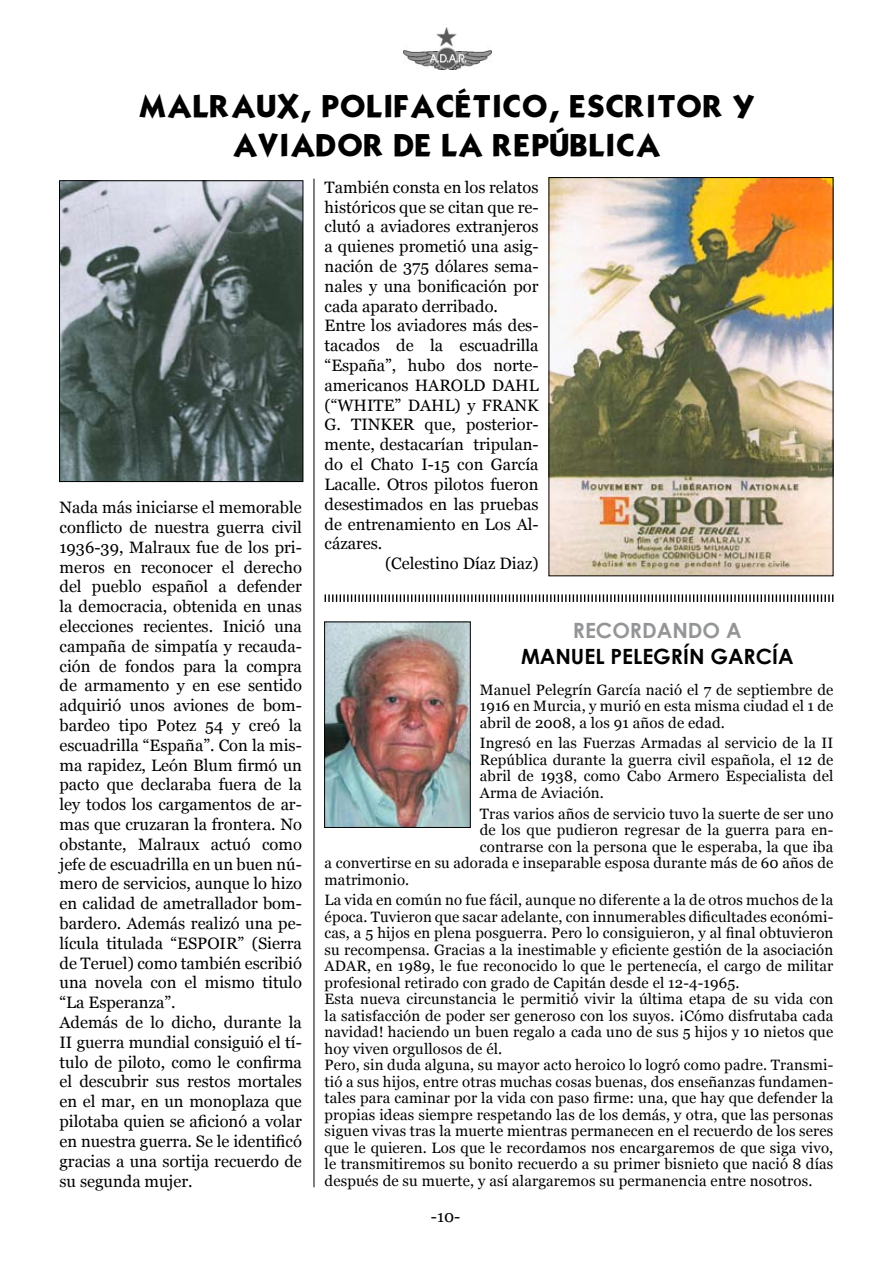
<style>
.page{position:relative;width:893px;height:1263px;background:#fff}
.page>*{position:absolute;margin:0;border:0;box-sizing:border-box;transform-origin:0 0}
.t1{font:27px/39px "Kabel Bd Normal";color:#000;text-align:center}
.t2{font:700 21px "Century Gothic";color:#000}
.t3{font:700 21px "Century Gothic";color:#939597}
.t4{font:16.5px/19.8px "Georgia";color:#000}
.t5{font:15px/16.5px "Georgia";letter-spacing:.01em;color:#000;text-align:justify}
</style>
<div class="page">
<img style="left:403px;top:28px;width:89px;height:41px">
<hr style="left:314px;top:179px;width:1px;height:1008px;background:#000">
<img style="left:551px;top:179px;width:280px;height:395px">
<img style="left:61px;top:182px;width:240px;height:298px">
<div style="left:59px;top:180px;width:244px;height:302px;border:1px solid #000"></div>
<svg style="left:325px;top:594px;width:508px;height:8px"></svg>
<img style="left:326px;top:623px;width:143px;height:203px">
<div style="left:324px;top:621px;width:147px;height:207px;border:1px solid #000"></div>
<h1 class="t1" style="left:138px;top:85px;width:618px">MALRAUX, POLIFACÉTICO, ESCRITOR Y<br>AVIADOR DE LA REPÚBLICA</h1>
<p class="t4" style="left:325px;top:177px;width:216px">También consta en los relatos históricos que se citan que re&shy;clutó a aviadores extranjeros a quienes prometió una asig&shy;nación de 375 dólares sema&shy;nales y una bonificación por cada aparato derribado.<br>Entre los aviadores más des&shy;tacados de la escuadrilla “España”, hubo dos norte&shy;americanos HAROLD DAHL (“WHITE” DAHL) y FRANK<br>G. TINKER que, posterior&shy;mente, destacarían tripulan&shy;do el Chato I-15 con García<br>Lacalle. Otros pilotos fueron desestimados en las pruebas de entrenamiento en Los Al&shy;cázares.</p>
<p class="t4" style="left:385px;top:553px;width:155px">(Celestino Díaz Diaz)</p>
<p class="t4" style="left:60px;top:498px;width:244px">Nada más iniciarse el memorable conflicto de nuestra guerra civil<br>1936-39, Malraux fue de los pri&shy;meros en reconocer el derecho del pueblo español a defender la democracia, obtenida en unas elecciones recientes. Inició una campaña de simpatía y recauda&shy;ción de fondos para la compra de armamento y en ese sentido adquirió unos aviones de bom&shy;bardeo tipo Potez 54 y creó la escuadrilla “España”. Con la mis&shy;ma rapidez, León Blum firmó un pacto que declaraba fuera de la ley todos los cargamentos de ar&shy;mas que cruzaran la frontera. No obstante, Malraux actuó como jefe de escuadrilla en un buen nú&shy;mero de servicios, aunque lo hizo en calidad de ametrallador bom&shy;bardero. Además realizó una pe&shy;lícula titulada “ESPOIR” (Sierra de Teruel) como también escribió una novela con el mismo titulo “La Esperanza”.<br>Además de lo dicho, durante la<br>II guerra mundial consiguió el tí&shy;tulo de piloto, como le confirma el descubrir sus restos mortales en el mar, en un monoplaza que pilotaba quien se aficionó a volar en nuestra guerra. Se le identificó gracias a una sortija recuerdo de su segunda mujer.</p>
<h2 class="t3" style="left:573px;top:615px;width:16px">RECORDANDO</h2>
<h2 class="t3" style="left:726px;top:615px;width:16px">A</h2>
<h2 class="t2" style="left:521px;top:640px;width:17px">MAN</h2>
<h2 class="t2" style="left:571px;top:640px;width:64px">UEL PELEGR</h2>
<h2 class="t2" style="left:683px;top:640px;width:44px">ÍN GARC</h2>
<h2 class="t2" style="left:772px;top:640px;width:22px">ÍA</h2>
<p class="t5" style="left:480px;top:681px;width:355px">Manuel Pelegrín García nació el 7 de septiembre de 1916 en Murcia, y murió en esta misma ciudad el 1 de abril de 2008, a los 91 años de edad.</p>
<p class="t5" style="left:480px;top:735px;width:355px">Ingresó en las Fuerzas Armadas al servicio de la II República durante la guerra civil española, el 12 de abril de 1938, como Cabo Armero Especialista del Arma de Aviación.</p>
<p class="t5" style="left:480px;top:805px;width:355px">Tras varios años de servicio tuvo la suerte de ser uno</p>
<p class="t5" style="left:480px;top:822px;width:355px">de los que pudieron regresar de la guerra para en-</p>
<p class="t5" style="left:480px;top:838px;width:355px">contrarse con la persona que le esperaba, la que iba</p>
<p class="t5" style="left:325px;top:855px;width:510px">a convertirse en su adorada e inseparable esposa durante más de 60 años de</p>
<p class="t5" style="left:325px;top:871px;width:86px">matrimonio.</p>
<p class="t5" style="left:325px;top:892px;width:510px;text-align:left">La vida en común no fue fácil, aunque no diferente a la de otros muchos de la época. Tuvieron que sacar adelante, con innumerables dificultades económi&shy;cas, a 5 hijos en plena posguerra. Pero lo consiguieron, y al final obtuvieron su recompensa. Gracias a la inestimable y eficiente gestión de la asociación ADAR, en 1989, le fue reconocido lo que le pertenecía, el cargo de militar profesional retirado con grado de Capitán desde el 12-4-1965.<br>Esta nueva circunstancia le permitió vivir la última etapa de su vida con la satisfacción de poder ser generoso con los suyos. ¡Cómo disfrutaba cada navidad! haciendo un buen regalo a cada uno de sus 5 hijos y 10 nietos que hoy viven orgullosos de él.<br>Pero, sin duda alguna, su mayor acto heroico lo logró como padre. Transmi&shy;tió a sus hijos, entre otras muchas cosas buenas, dos enseñanzas fundamen&shy;tales para caminar por la vida con paso firme: una, que hay que defender la propias ideas siempre respetando las de los demás, y otra, que las personas siguen vivas tras la muerte mientras permanecen en el recuerdo de los seres que le quieren. Los que le recordamos nos encargaremos de que siga vivo, le transmitiremos su bonito recuerdo a su primer bisnieto que nació 8 días después de su muerte, y así alargaremos su permanencia entre nosotros.</p>
<p class="t4" style="left:431px;top:1207px;width:31px">-10-</p>
</div>
